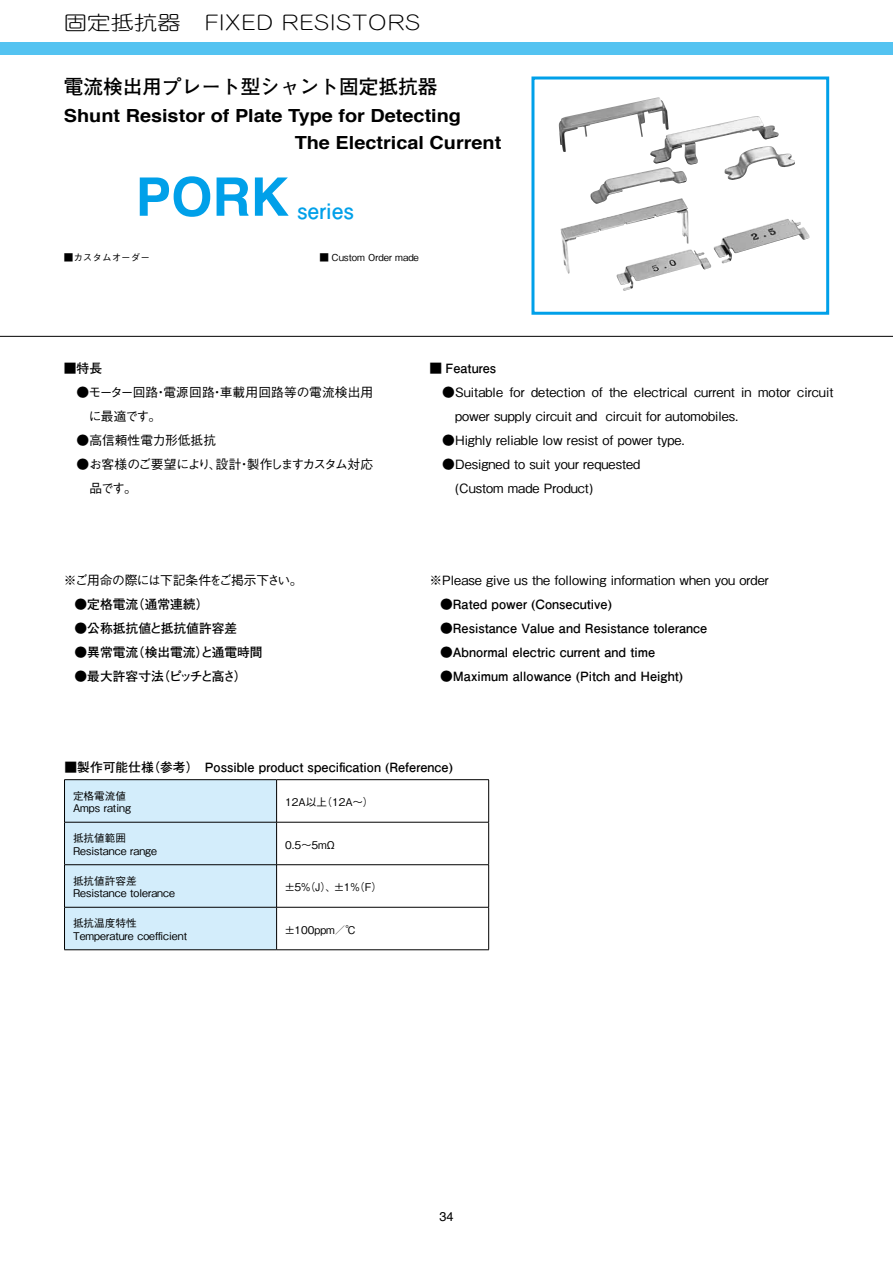
<style>
.page{position:relative;width:893px;height:1263px;background:#fff}
.page>*{position:absolute;margin:0;border:0;box-sizing:border-box;transform-origin:0 0}
.t1{font:700 53.1px "Helvetica";color:#00a0e9}
.t2{font:700 21.3px "Futo Go B101 Pro";color:#00a0e9}
.t3{font:700 19.65px "Futo Go B101 Pro";color:#000}
.t4{font:300 19.5px "Jun 101 Pro";color:#000;scale:1.2 1}
.t5{font:700 18px/27.6px "Helvetica";color:#000;scale:1.1 1}
.t6{font:500 12.75px/24px "Gothic BBB Pro";color:#000}
.t7{font:700 12.75px "Futo Go B101 Pro";color:#000}
.t8{font:500 12.75px/24px "Gothic BBB Pro";letter-spacing:-.095em;color:#000}
.t9{font:500 12.75px "Gothic BBB Pro";letter-spacing:-.04em;color:#000}
.t10{font:700 12.75px "Futo Go B101 Pro";letter-spacing:-.06em;color:#000}
.t11{font:12.75px "Helvetica";color:#000}
.t12{font:500 10.65px/12.8px "Gothic BBB Pro";color:#000}
.t13{font:500 9.6px "Gothic BBB Pro";color:#000}
</style>
<div class="page">
<div style="left:0;top:43px;width:893px;height:12px;background:#54c3f1"></div>
<hr style="left:0;top:336px;width:893px;height:1px;background:#000">
<div style="left:531px;top:76px;width:298px;height:239px;border:3px solid #00a0e9"></div>
<div style="left:65px;top:780px;width:211px;height:169px;background:#d3edfb"></div>
<hr style="left:64px;top:780px;width:1px;height:42px;background:#000">
<hr style="left:276px;top:780px;width:1px;height:42px;background:#000">
<hr style="left:488px;top:780px;width:1px;height:42px;background:#000">
<hr style="left:64px;top:822px;width:213px;height:1px;background:#000">
<hr style="left:64px;top:822px;width:1px;height:42px;background:#000">
<hr style="left:277px;top:822px;width:212px;height:1px;background:#000">
<hr style="left:276px;top:822px;width:1px;height:42px;background:#000">
<hr style="left:488px;top:822px;width:1px;height:42px;background:#000">
<hr style="left:64px;top:864px;width:213px;height:1px;background:#000">
<hr style="left:64px;top:865px;width:1px;height:42px;background:#000">
<hr style="left:277px;top:864px;width:212px;height:1px;background:#000">
<hr style="left:276px;top:865px;width:1px;height:42px;background:#000">
<hr style="left:488px;top:865px;width:1px;height:42px;background:#000">
<hr style="left:64px;top:907px;width:213px;height:1px;background:#000">
<hr style="left:64px;top:907px;width:1px;height:42px;background:#000">
<hr style="left:277px;top:907px;width:212px;height:1px;background:#000">
<hr style="left:276px;top:907px;width:1px;height:42px;background:#000">
<hr style="left:488px;top:907px;width:1px;height:42px;background:#000">
<hr style="left:64px;top:949px;width:213px;height:1px;background:#000">
<hr style="left:277px;top:949px;width:212px;height:1px;background:#000">
<hr style="left:64px;top:779px;width:213px;height:1px;background:#000">
<hr style="left:277px;top:779px;width:212px;height:1px;background:#000">
<img style="left:559px;top:97px;width:236px;height:168px">
<h3 class="t4" style="left:64px;top:7px;width:299px">固定抵抗器　FIXED RESISTORS</h3>
<h3 class="t3" style="left:64px;top:71px;width:375px">電流検出用プレート型シャント固定抵抗器</h3>
<h3 class="t5" style="left:295px;top:102px;width:189px;text-indent:-231px">Shunt Resistor of Plate Type for Detecting<br>The Electrical Current</h3>
<h1 class="t1" style="left:136px;top:154px;width:155px">PORK</h1>
<h2 class="t2" style="left:297px;top:194px;width:59px">series</h2>
<p class="t13" style="left:64px;top:249px;width:88px">■カスタムオーダー</p>
<p class="t13" style="left:319px;top:249px;width:101px">■ Custom Order made</p>
<p class="t7" style="left:64px;top:358px;width:40px">■特長</p>
<p class="t6" style="left:89px;top:378px;width:286px;text-indent:-12px">●モーター回路・電源回路・車載用回路等の電流検出用に最適です。</p>
<p class="t6" style="left:77px;top:426px;width:141px">●高信頼性電力形低抵抗</p>
<p class="t8" style="left:89px;top:450px;width:285px;text-indent:-13px">●お客様のご要望により、設計・製作しますカスタム対応品です。</p>
<p class="t9" style="left:64px;top:570px;width:240px">※ご用命の際には下記条件をご掲示下さい。</p>
<p class="t7" style="left:75px;top:594px;width:136px">●定格電流（通常連続）</p>
<p class="t7" style="left:75px;top:618px;width:164px">●公称抵抗値と抵抗値許容差</p>
<p class="t7" style="left:75px;top:642px;width:190px">●異常電流（検出電流）と通電時間</p>
<p class="t10" style="left:75px;top:666px;width:174px">●最大許容寸法（ピッチと高さ）</p>
<p class="t7" style="left:429px;top:358px;width:68px">■ Features</p>
<p class="t6" style="left:455px;top:378px;width:380px;text-indent:-13px">●Suitable for detection of the electrical current in motor circuit power supply circuit and circuit for automobiles.</p>
<p class="t6" style="left:442px;top:426px;width:244px">●Highly reliable low resist of power type.</p>
<p class="t6" style="left:442px;top:450px;width:200px">●Designed to suit your requested　(Custom made Product)</p>
<p class="t6" style="left:429px;top:567px;width:341px">※Please give us the following information when you order</p>
<p class="t7" style="left:440px;top:594px;width:173px">●Rated power (Consecutive)</p>
<p class="t7" style="left:440px;top:618px;width:269px">●Resistance Value and Resistance tolerance</p>
<p class="t7" style="left:440px;top:642px;width:217px">●Abnormal electric current and time</p>
<p class="t7" style="left:440px;top:666px;width:244px">●Maximum allowance (Pitch and Height)</p>
<p class="t7" style="left:65px;top:757px;width:390px">■製作可能仕様（参考）　Possible product specification (Reference)</p>
<p class="t12" style="left:73px;top:788px;width:59px">定格電流値<br>Amps rating</p>
<p class="t12" style="left:285px;top:794px;width:90px">12A以上（12A〜）</p>
<p class="t12" style="left:73px;top:830px;width:86px">抵抗値範囲<br>Resistance range</p>
<p class="t12" style="left:285px;top:837px;width:53px">0.5〜5mΩ</p>
<p class="t12" style="left:73px;top:873px;width:104px">抵抗値許容差<br>Resistance tolerance</p>
<p class="t12" style="left:284px;top:879px;width:99px">±5％（J）、±1％（F）</p>
<p class="t12" style="left:73px;top:915px;width:116px">抵抗温度特性<br>Temperature coefficient</p>
<p class="t12" style="left:284px;top:922px;width:73px">±100ppm／℃</p>
<p class="t11" style="left:439px;top:1206px;width:16px">34</p>
</div>
